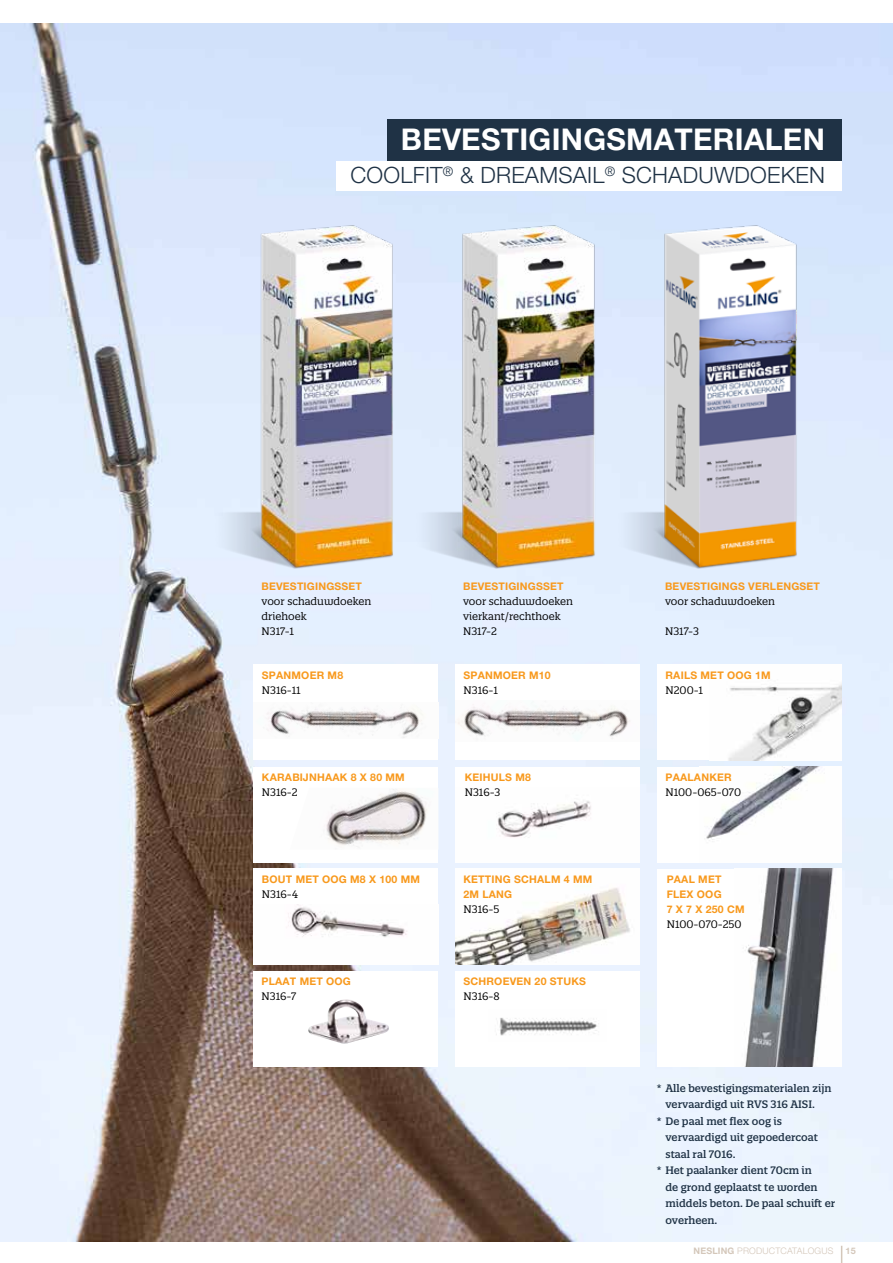
<style>
.page{position:relative;width:893px;height:1263px;background:#fff}
.page>*{position:absolute;margin:0;border:0;box-sizing:border-box;transform-origin:0 0}
.t1{font:700 30px "Helvetica Neue LT Pro";letter-spacing:.01em;color:#fff}
.t2{font:300 22.5px "Helvetica Neue LT Pro";letter-spacing:.01em;color:#1f3245}
.t3{font:700 10.5px/15px "Helvetica Neue LT Pro";letter-spacing:.02em;color:#f8991d}
.t4{font:500 10.5px "Quatro Slab";color:#1f3245}
.t5{font:10.5px/15px "Quatro Slab";color:#000}
.t6{font:300 9px "Helvetica Neue LT Pro";letter-spacing:.02em;color:#d4c7ba}
.t7{font:700 9px "Helvetica Neue LT Pro";color:#d4c7ba}
.s1{font-weight:700}
</style>
<div class="page">
<img style="left:0;top:24px;width:893px;height:1218px">
<img style="left:167px;top:207px;width:202px;height:388px">
<img style="left:369px;top:207px;width:202px;height:388px">
<img style="left:571px;top:207px;width:322px;height:388px">
<svg style="left:841px;top:1246px;width:1px;height:17px"></svg>
<div style="left:657px;top:767px;width:185px;height:95px;background:#fff"></div>
<img style="left:706px;top:767px;width:113px;height:73px">
<div style="left:253px;top:665px;width:185px;height:95px;background:#fff"></div>
<img style="left:267px;top:708px;width:156px;height:30px">
<div style="left:455px;top:665px;width:185px;height:95px;background:#fff"></div>
<img style="left:458px;top:706px;width:172px;height:35px">
<div style="left:657px;top:869px;width:185px;height:197px;background:#fff"></div>
<img style="left:745px;top:869px;width:89px;height:197px">
<div style="left:253px;top:767px;width:185px;height:95px;background:#fff"></div>
<img style="left:326px;top:789px;width:101px;height:58px">
<div style="left:455px;top:767px;width:185px;height:83px;background:#fff"></div>
<img style="left:455px;top:801px;width:185px;height:61px">
<div style="left:253px;top:869px;width:185px;height:85px;background:#fff"></div>
<img style="left:253px;top:904px;width:185px;height:60px">
<img style="left:455px;top:869px;width:185px;height:95px">
<div style="left:253px;top:971px;width:185px;height:95px;background:#fff"></div>
<img style="left:308px;top:999px;width:81px;height:45px">
<div style="left:657px;top:665px;width:185px;height:95px;background:#fff"></div>
<img style="left:728px;top:683px;width:114px;height:77px">
<div style="left:455px;top:971px;width:185px;height:95px;background:#fff"></div>
<img style="left:496px;top:1017px;width:101px;height:19px">
<div style="left:388px;top:119px;width:454px;height:43px;background:#1f3245"></div>
<div style="left:337px;top:162px;width:505px;height:29px;background:#fff"></div>
<h1 class="t1" style="left:401px;top:121px;width:425px">BEVESTIGINGSMATERIALEN</h1>
<h2 class="t2" style="left:351px;top:162px;width:476px">COOLFIT<sup>®</sup> &amp; DREAMSAIL<sup>®</sup> SCHADUWDOEKEN</h2>
<p class="t3" style="left:261px;top:579px;width:102px">BEVESTIGINGSSET</p>
<p class="t5" style="left:261px;top:594px;width:111px">voor schaduwdoeken driehoek<br>N317-1</p>
<p class="t3" style="left:463px;top:579px;width:102px">BEVESTIGINGSSET</p>
<p class="t5" style="left:463px;top:594px;width:111px">voor schaduwdoeken vierkant/rechthoek<br>N317-2</p>
<p class="t3" style="left:665px;top:579px;width:156px">BEVESTIGINGS VERLENGSET</p>
<p class="t5" style="left:665px;top:594px;width:111px">voor schaduwdoeken</p>
<p class="t5" style="left:665px;top:624px;width:36px">N317-3</p>
<p class="t3" style="left:262px;top:667px;width:83px">SPANMOER M8</p>
<p class="t5" style="left:262px;top:682px;width:40px">N316-11</p>
<p class="t3" style="left:463px;top:667px;width:89px">SPANMOER M10</p>
<p class="t5" style="left:463px;top:682px;width:36px">N316-1</p>
<p class="t3" style="left:665px;top:667px;width:107px">RAILS MET OOG 1M</p>
<p class="t5" style="left:665px;top:682px;width:39px">N200-1</p>
<p class="t3" style="left:262px;top:769px;width:144px">KARABIJNHAAK 8 X 80 MM</p>
<p class="t5" style="left:262px;top:784px;width:37px">N316-2</p>
<p class="t3" style="left:465px;top:769px;width:68px">KEIHULS M8</p>
<p class="t5" style="left:465px;top:784px;width:37px">N316-3</p>
<p class="t3" style="left:665px;top:769px;width:68px">PAALANKER</p>
<p class="t5" style="left:665px;top:784px;width:77px">N100-065-070</p>
<p class="t3" style="left:262px;top:871px;width:160px">BOUT MET OOG M8 X 100 MM</p>
<p class="t5" style="left:262px;top:886px;width:38px">N316-4</p>
<p class="t3" style="left:463px;top:871px;width:130px">KETTING SCHALM 4 MM<br>2M LANG</p>
<p class="t5" style="left:463px;top:901px;width:38px">N316-5</p>
<p class="t3" style="left:667px;top:871px;width:79px">PAAL MET<br>FLEX OOG<br>7 X 7 X 250 CM</p>
<p class="t5" style="left:667px;top:916px;width:76px">N100-070-250</p>
<p class="t3" style="left:261px;top:973px;width:91px">PLAAT MET OOG</p>
<p class="t5" style="left:261px;top:988px;width:36px">N316-7</p>
<p class="t3" style="left:463px;top:973px;width:124px">SCHROEVEN 20 STUKS</p>
<p class="t5" style="left:463px;top:988px;width:38px">N316-8</p>
<p class="t4" style="left:657px;top:1081px;width:176px">* Alle bevestigingsmaterialen zijn</p>
<p class="t4" style="left:665px;top:1098px;width:151px">vervaardigd uit RVS 316 AISI.</p>
<p class="t4" style="left:657px;top:1114px;width:127px">* De paal met flex oog is</p>
<p class="t4" style="left:665px;top:1131px;width:154px">vervaardigd uit gepoedercoat</p>
<p class="t4" style="left:665px;top:1147px;width:72px">staal ral 7016.</p>
<p class="t4" style="left:657px;top:1164px;width:156px">* Het paalanker dient 70cm in</p>
<p class="t4" style="left:665px;top:1180px;width:154px">de grond geplaatst te worden</p>
<p class="t4" style="left:665px;top:1197px;width:171px">middels beton. De paal schuift er</p>
<p class="t4" style="left:665px;top:1213px;width:53px">overheen.</p>
<p class="t6" style="left:693px;top:1245px;width:141px"><span class="s1">NESLING</span> PRODUCTCATALOGUS</p>
<p class="t7" style="left:846px;top:1245px;width:12px">15</p>
</div>
